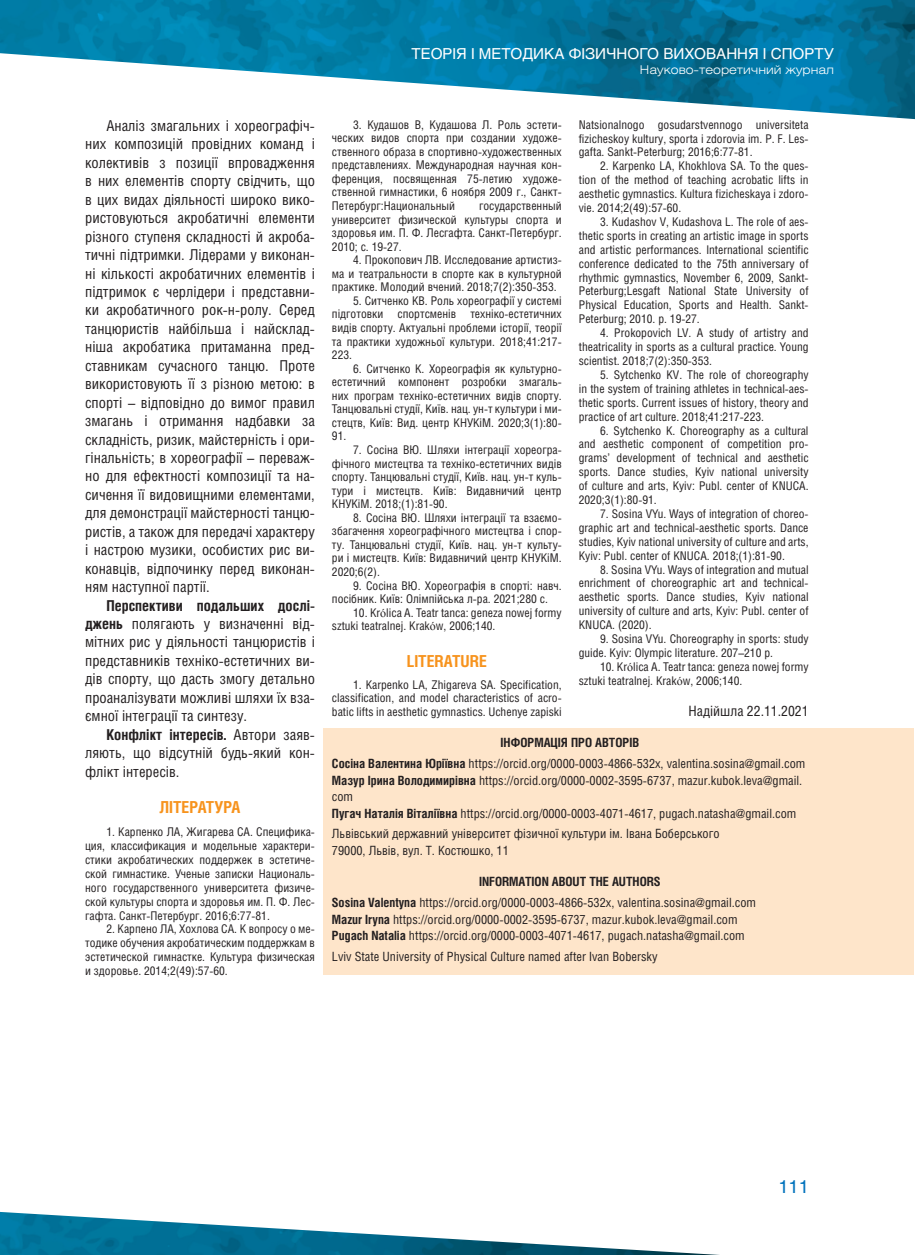
<style>
.page{position:relative;width:915px;height:1255px;background:#fff}
.page>*{position:absolute;margin:0;border:0;box-sizing:border-box;transform-origin:0 0}
.t1{font:18px "Helios C";color:#0072bc}
.t2{font:700 16.5px "Helios Cond C";color:#f7931d}
.t3{font:15px/18.5px "Helios Cond C";color:#231f20;text-align:justify}
.t4{font:15px "Helios C";color:#fff}
.t5{font:14.25px "Helios Cond C";color:#231f20}
.t6{font:12.75px/16.5px "Helios Cond C";color:#231f20}
.t7{font:700 12.75px "Helios Cond C";color:#231f20}
.t8{font:12px/14px "Helios Cond C";color:#231f20;text-align:justify}
.t9{font:12px "Helios Ext Light C";color:#fff}
.s1{font-weight:700}
.s2{font-family:"Times New Roman"}
</style>
<div class="page">
<img style="left:0;top:0;width:914px;height:119px">
<img style="left:0;top:1211px;width:703px;height:43px">
<div style="left:323px;top:728px;width:590px;height:247px;background:#fee5ca"></div>
<p class="t4" style="left:411px;top:44px;width:316px">Теорія і методика фізичного вихованн</p>
<p class="t4" style="left:747px;top:44px;width:85px">я і спорту</p>
<p class="t9" style="left:639px;top:62px;width:196px">Науково-теоретичний журнал</p>
<p class="t3" style="left:85px;top:116px;width:231px;text-indent:21px">Аналіз змагальних і хореографіч&shy;них композицій провідних команд і колективів з позиції впровадження в них елементів спорту свідчить, що в цих видах діяльності широко вико&shy;ристовуються акробатичні елементи різного ступеня складності й акроба&shy;тичні підтримки. Лідерами у виконан&shy;ні кількості акробатичних елементів і підтримок є черлідери і представни&shy;ки акробатичного рок-н-ролу. Серед танцюристів найбільша і найсклад&shy;ніша акробатика притаманна пред&shy;ставникам сучасного танцю. Проте використовують її з різною метою: в спорті – відповідно до вимог правил змагань і отримання надбавки за складність, ризик, майстерність і ори&shy;гінальність; в хореографії – переваж&shy;но для ефектності композиції та на&shy;сичення її видовищними елементами, для демонстрації майстерності танцю&shy;ристів, а також для передачі характеру і настрою музики, особистих рис ви&shy;конавців, відпочинку перед виконан&shy;ням наступної партії.</p>
<p class="t3" style="left:85px;top:595px;width:231px;text-indent:21px"><span class="s1">Перспективи подальших дослі&shy;джень</span> полягають у визначенні від&shy;мітних рис у діяльності танцюристів і представників техніко-естетичних ви&shy;дів спорту, що дасть змогу детально проаналізувати можливі шляхи їх вза&shy;ємної інтеграції та синтезу.</p>
<p class="t3" style="left:85px;top:724px;width:231px;text-indent:21px"><span class="s1">Конфлікт інтересів.</span> Автори заяв&shy;ляють, що відсутній будь-який кон&shy;флікт інтересів.</p>
<h2 class="t2" style="left:159px;top:797px;width:82px">Література</h2>
<p class="t8" style="left:85px;top:824px;width:231px;text-indent:21px">1. Карпенко ЛА, Жигарева СА. Специфика&shy;ция, классификация и модельные характери&shy;стики акробатических поддержек в эстетиче&shy;ской гимнастике. Ученые записки Националь&shy;ного государственного университета физиче&shy;ской культуры спорта и здоровья им. П. Ф. Лес&shy;гафта. Санкт-Петербург. 2016;6:77-81.</p>
<p class="t8" style="left:85px;top:921px;width:231px;text-indent:21px">2. Карпено ЛА, Хохлова СА. К вопросу о ме&shy;тодике обучения акробатическим поддержкам в эстетической гимнастке. Культура физическая и здоровье. 2014;2(49):57-60.</p>
<p class="t8" style="left:332px;top:117px;width:231px;line-height:13.5px;text-indent:21px">3. Кудашов В, Кудашова Л. Роль эстети&shy;ческих видов спорта при создании художе&shy;ственного образа в спортивно-художественных представлениях. Международная научная кон&shy;ференция, посвященная 75-летию художе&shy;ственной гимнастики, 6 ноября 2009 г., Санкт-Петербург:Национальный</p>
<p class="t8" style="left:332px;top:199px;width:231px;line-height:13.5px;text-indent:147px">государственный университет физической культуры спорта и здоровья им. П. Ф. Лесгафта. Санкт-Петербург.<br>2010; с. 19-27.</p>
<p class="t8" style="left:332px;top:253px;width:231px;line-height:13.5px;text-indent:21px">4. Прокопович ЛВ. Исследование артистиз&shy;ма и театральности в спорте как в культурной практике. Молодий вчений. 2018;7(2):350-353.</p>
<p class="t8" style="left:332px;top:293px;width:231px;line-height:13.5px;text-indent:21px">5. Ситченко КВ. Роль хореографії у системі підготовки спортсменів техніко-естетичних видів спорту. Актуальні проблеми історії, теорії та практики художньої культури. 2018;41:217- 223.</p>
<p class="t8" style="left:332px;top:361px;width:231px;line-height:13.5px;text-indent:21px">6. Ситченко K. Хореографія як культурно&shy;естетичний компонент розробки змагаль&shy;них програм техніко-естетичних видів спорту.<br>Танцювальні студії, Київ. нац. ун-т культури і ми&shy;стецтв, Київ: Вид. центр КНУКіМ. 2020;3(1):80- 91.</p>
<p class="t8" style="left:332px;top:442px;width:231px;line-height:13.5px;text-indent:21px">7. Сосіна ВЮ. Шляхи інтеграції хореогра&shy;фічного мистецтва та техніко-естетичних видів спорту. Танцювальні студії, Київ. нац. ун-т куль&shy;тури і мистецтв. Київ: Видавничий центр КНУКіМ. 2018;(1):81-90.</p>
<p class="t8" style="left:332px;top:510px;width:231px;line-height:13.5px;text-indent:21px">8. Сосіна ВЮ. Шляхи інтеграції та взаємо&shy;збагачення хореографічного мистецтва і спор&shy;ту. Танцювальні студії, Київ. нац. ун-т культу&shy;ри і мистецтв. Київ: Видавничий центр КНУКіМ.<br>2020;6(2).</p>
<p class="t8" style="left:332px;top:578px;width:231px;line-height:13.5px;text-indent:21px">9. Сосіна ВЮ. Хореографія в спорті: навч. посібник. Київ: Олімпійська л-ра. 2021;280 с.</p>
<p class="t8" style="left:332px;top:605px;width:231px;line-height:13.5px;text-indent:21px">10. Kr<span class="s2">ó</span>lica A. Teatr tanca: geneza nowej formy sztuki teatralnej. Krak<span class="s2">ó</span>w, 2006;140.</p>
<h2 class="t2" style="left:406px;top:651px;width:64px">LITERATURE</h2>
<p class="t8" style="left:332px;top:677px;width:231px;line-height:13.5px;text-indent:21px">1. Karpenko LA, Zhigareva SA. Specification, classification, and model characteristics of acro&shy;batic lifts in aesthetic gymnastics. Uchenye zapiski</p>
<p class="t8" style="left:578px;top:117px;width:231px">Natsionalnogo gosudarstvennogo universiteta fizicheskoy kultury, sporta i zdorovia im. P. F. Les&shy;gafta. Sankt-Peterburg; 2016;6:77-81.</p>
<p class="t8" style="left:578px;top:159px;width:231px;text-indent:21px">2. Karpenko LA, Khokhlova SA. To the ques&shy;tion of the method of teaching acrobatic lifts in aesthetic gymnastics. Kultura fizicheskaya i zdoro&shy;vie. 2014;2(49):57-60.</p>
<p class="t8" style="left:578px;top:214px;width:231px;text-indent:21px">3. Kudashov V, Kudashova L. The role of aes&shy;thetic sports in creating an artistic image in sports and artistic performances. International scientific conference dedicated to the 75th anniversary of rhythmic gymnastics, November 6, 2009, Sankt-Peterburg;Lesgaft National State University of Physical Education, Sports and Health. Sankt-Peterburg; 2010. p. 19-27.</p>
<p class="t8" style="left:578px;top:326px;width:231px;text-indent:21px">4. Prokopovich LV. A study of artistry and theatricality in sports as a cultural practice. Young scientist. 2018;7(2):350-353.</p>
<p class="t8" style="left:578px;top:367px;width:231px;text-indent:21px">5. Sytchenko KV. The role of choreography in the system of training athletes in technical-aes&shy;thetic sports. Current issues of history, theory and practice of art culture. 2018;41:217-223.</p>
<p class="t8" style="left:578px;top:423px;width:231px;text-indent:21px">6. Sytchenko K. Choreography as a cultural and aesthetic component of competition pro&shy;grams’ development of technical and aesthetic sports. Dance studies, Kyiv national university of culture and arts, Kyiv: Publ. center of KNUCA.<br>2020;3(1):80-91.</p>
<p class="t8" style="left:578px;top:506px;width:231px;text-indent:21px">7. Sosina VYu. Ways of integration of choreo&shy;graphic art and technical-aesthetic sports. Dance studies, Kyiv national university of culture and arts, Kyiv: Publ. center of KNUCA. 2018;(1):81-90.</p>
<p class="t8" style="left:578px;top:562px;width:231px;text-indent:21px">8. Sosina VYu. Ways of integration and mutual enrichment of choreographic art and technical&shy;aesthetic sports. Dance studies, Kyiv national university of culture and arts, Kyiv: Publ. center of KNUCA. (2020).</p>
<p class="t8" style="left:578px;top:631px;width:231px;text-indent:21px">9. Sosina VYu. Choreography in sports: study guide. Kyiv: Olympic literature. 207–210 p.</p>
<p class="t8" style="left:578px;top:659px;width:231px;text-indent:21px">10. Kr<span class="s2">ó</span>lica A. Teatr tanca: geneza nowej formy sztuki teatralnej. Krak<span class="s2">ó</span>w, 2006;140.</p>
<p class="t5" style="left:688px;top:702px;width:121px">Надійшла 22.11.2021</p>
<p class="t6" style="left:332px;top:732px;width:474px;line-height:20.7px;text-indent:263px"><span class="s1">АВТОРІВ<br>Сосіна Валентина Юріївна</span> https://orсid.org/0000-0003-4866-532х, valentina.sosina@gmail.com</p>
<p class="t6" style="left:332px;top:771px;width:471px"><span class="s1">Мазур Ірина Володимирівна</span> https://orcid.org/0000-0002-3595-6737, mazur.kubok.leva@gmail. com<br><span class="s1">Пугач Наталія Віталіївна</span> https://orcid.org/0000-0003-4071-4617, pugach.natasha@gmail.com</p>
<p class="t6" style="left:332px;top:825px;width:389px">Львівський державний університет фізичної культури ім. Івана Боберського<br>79000, Львів, вул. Т. Костюшко, 11</p>
<p class="t7" style="left:479px;top:874px;width:19px">INFORM</p>
<p class="t7" style="left:500px;top:735px;width:8px">ІНФОРМАЦІЯ</p>
<p class="t7" style="left:570px;top:735px;width:8px">ПРО</p>
<p class="t6" style="left:332px;top:871px;width:425px;line-height:20.7px;text-indent:187px"><span class="s1">ATION ABOUT THE AUTHORS<br>Sosina Valentyna</span> https://orсid.org/0000-0003-4866-532х, valentina.sosina@gmail.com</p>
<p class="t6" style="left:332px;top:910px;width:414px"><span class="s1">Mazur Iryna</span> https://orcid.org/0000-0002-3595-6737, mazur.kubok.leva@gmail.com<br><span class="s1">Pugach Natalia</span> https://orcid.org/0000-0003-4071-4617, pugach.natasha@gmail.com</p>
<p class="t6" style="left:332px;top:947px;width:327px">Lviv State University of Physical Culture named after Ivan Bobersky</p>
<h1 class="t1" style="left:778px;top:1175px;width:32px">111</h1>
</div>
